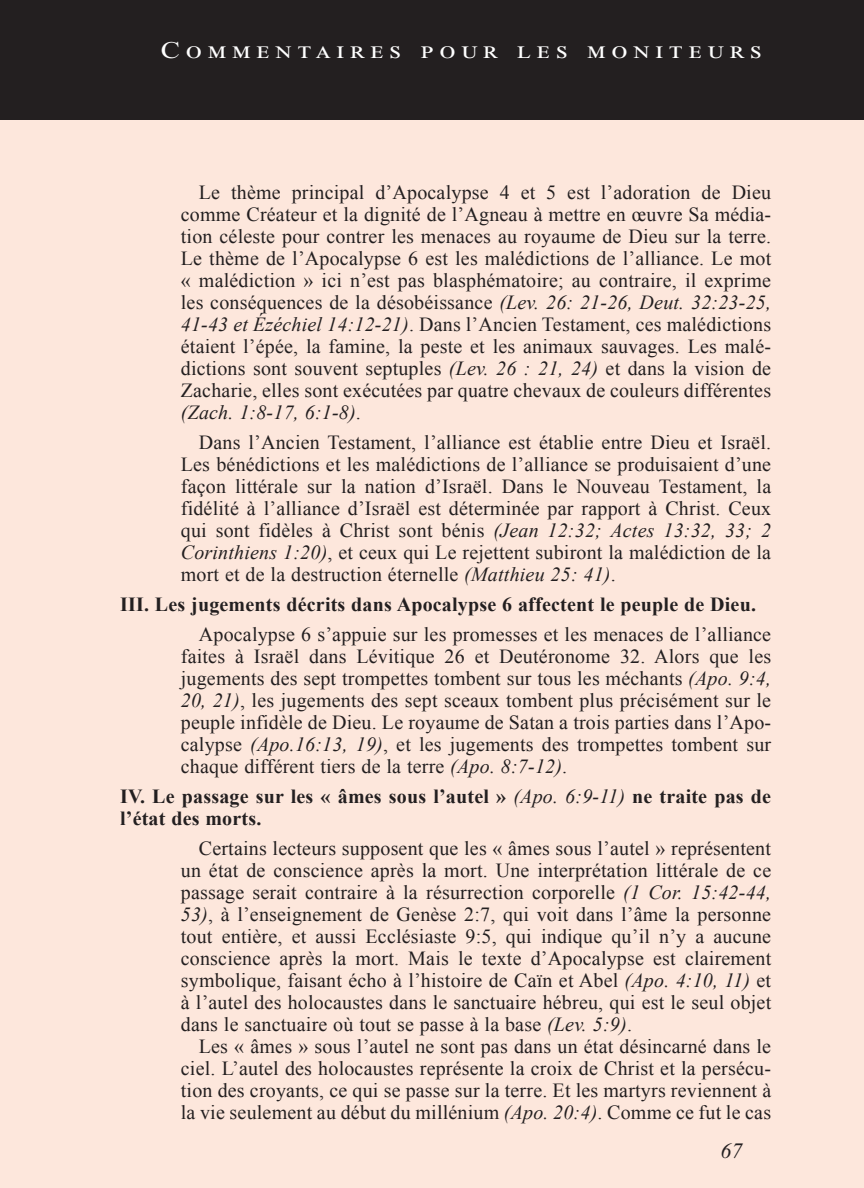
<style>
.page{position:relative;width:864px;height:1188px;background:#fff}
.page>*{position:absolute;margin:0;border:0;box-sizing:border-box;transform-origin:0 0}
.Teachers_Comments_He{font:24px "Times New Roman PS Std";letter-spacing:.2em;color:#fff;scale:1.2 1}
.t1{font:italic 22px "Times New Roman PS Std";color:#231f20}
.Bulleted_Points1{font:20px/22px "Times New Roman";letter-spacing:.01em;color:#231f20;text-align:justify}
.Bulleted_Points1-2{font:700 20px/22px "Times New Roman";letter-spacing:.01em;color:#231f20}
.s1{font-style:italic}
.s2{font-weight:400;font-style:italic}
</style>
<div class="page">
<div style="left:0;top:98px;width:864px;height:1090px;background:#fde7dc"></div>
<div style="left:0;top:0;width:864px;height:120px;background:#231f20"></div>
<p class="Teachers_Comments_He" style="left:161px;top:37px;width:502px">Commentaires pour les moniteurs</p>
<p class="Bulleted_Points1" style="left:181px;top:181px;width:592px;text-indent:18px">Le thème principal d’Apocalypse 4 et 5 est l’adoration de Dieu comme Créateur et la dignité de l’Agneau à mettre en œuvre Sa média&shy;tion céleste pour contrer les menaces au royaume de Dieu sur la terre.<br>Le thème de l’Apocalypse 6 est les malédictions de l’alliance. Le mot « malédiction » ici n’est pas blasphématoire; au contraire, il exprime les conséquences de la désobéissance <span class="s1">(Lev. 26: 21-26, Deut. 32:23-25, 41-43 et Ézéchiel 14:12-21)</span>. Dans l’Ancien Testament, ces malédictions étaient l’épée, la famine, la peste et les animaux sauvages. Les malé&shy;dictions sont souvent septuples <span class="s1">(Lev. 26 : 21, 24)</span> et dans la vision de Zacharie, elles sont exécutées par quatre chevaux de couleurs différentes <span class="s1">(Zach. 1:8-17, 6:1-8)</span>.</p>
<p class="Bulleted_Points1" style="left:181px;top:431px;width:592px;text-indent:18px">Dans l’Ancien Testament, l’alliance est établie entre Dieu et Israël.<br>Les bénédictions et les malédictions de l’alliance se produisaient d’une façon littérale sur la nation d’Israël. Dans le Nouveau Testament, la fidélité à l’alliance d’Israël est déterminée par rapport à Christ. Ceux qui sont fidèles à Christ sont bénis <span class="s1">(Jean 12:32; Actes 13:32, 33; 2<br>Corinthiens 1:20)</span>, et ceux qui Le rejettent subiront la malédiction de la mort et de la destruction éternelle <span class="s1">(Matthieu 25: 41)</span>.</p>
<p class="Bulleted_Points1-2" style="left:120px;top:593px;width:637px">III. Les jugements décrits dans Apocalypse 6 affectent le peuple de Dieu.</p>
<p class="Bulleted_Points1" style="left:181px;top:623px;width:592px;text-indent:18px">Apocalypse 6 s’appuie sur les promesses et les menaces de l’alliance faites à Israël dans Lévitique 26 et Deutéronome 32. Alors que les jugements des sept trompettes tombent sur tous les méchants <span class="s1">(Apo. 9:4, 20, 21)</span>, les jugements des sept sceaux tombent plus précisément sur le peuple infidèle de Dieu. Le royaume de Satan a trois parties dans l’Apo&shy;calypse <span class="s1">(Apo.16:13, 19)</span>, et les jugements des trompettes tombent sur chaque différent tiers de la terre <span class="s1">(Apo. 8:7-12)</span>.</p>
<p class="Bulleted_Points1-2" style="left:120px;top:785px;width:653px">IV. Le passage sur les « âmes sous l’autel » <span class="s2">(Apo. 6:9-11)</span> ne traite pas de l’état des morts.</p>
<p class="Bulleted_Points1" style="left:181px;top:837px;width:592px;text-indent:18px">Certains lecteurs supposent que les « âmes sous l’autel » représentent un état de conscience après la mort. Une interprétation littérale de ce passage serait contraire à la résurrection corporelle <span class="s1">(1 Cor. 15:42-44, 53)</span>, à l’enseignement de Genèse 2:7, qui voit dans l’âme la personne tout entière, et aussi Ecclésiaste 9:5, qui indique qu’il n’y a aucune conscience après la mort. Mais le texte d’Apocalypse est clairement symbolique, faisant écho à l’histoire de Caïn et Abel <span class="s1">(Apo. 4:10, 11)</span> et à l’autel des holocaustes dans le sanctuaire hébreu, qui est le seul objet dans le sanctuaire où tout se passe à la base <span class="s1">(Lev. 5:9)</span>.</p>
<p class="Bulleted_Points1" style="left:181px;top:1035px;width:592px;text-indent:18px">Les « âmes » sous l’autel ne sont pas dans un état désincarné dans le ciel. L’autel des holocaustes représente la croix de Christ et la persécu&shy;tion des croyants, ce qui se passe sur la terre. Et les martyrs reviennent à la vie seulement au début du millénium <span class="s1">(Apo. 20:4)</span>. Comme ce fut le cas</p>
<p class="t1" style="left:720px;top:1139px;width:23px">67</p>
</div>
